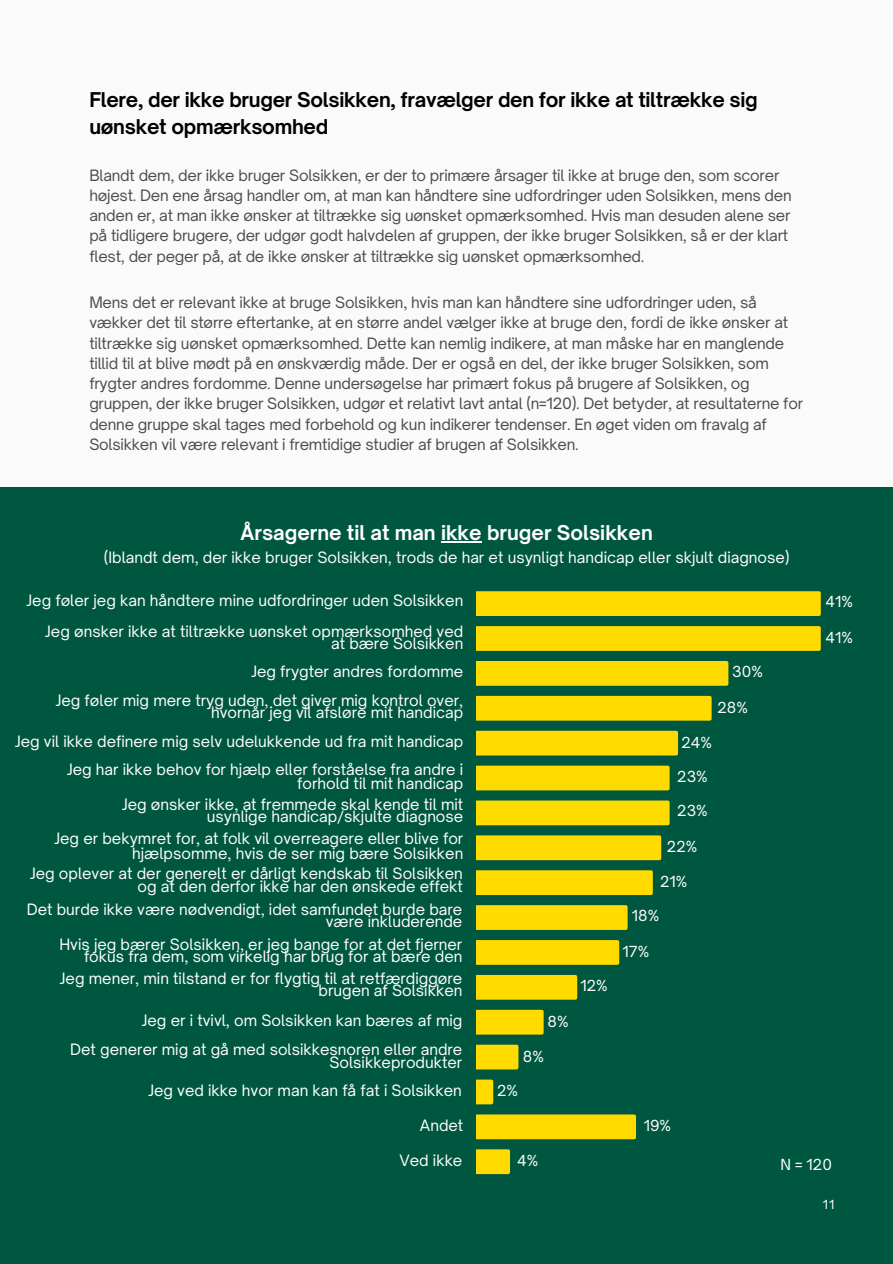
<style>
.page{position:relative;width:893px;height:1264px;background:#fff}
.page>*{position:absolute;margin:0;border:0;box-sizing:border-box;transform-origin:0 0}
.t1{font:700 19.5px/27px "Open Sauce One";letter-spacing:-.015em;color:#000}
.t2{font:700 19.5px "Open Sauce One";color:#fff}
.t3{font:15px/28.5px "Open Sauce One";color:#fff;text-align:right}
.t4{font:15px/20.2px "Open Sauce One";letter-spacing:-.015em;color:#000}
.t5{font:14.55px "Open Sauce One";color:#fff}
.t6{font:12px "Open Sauce One";color:#fff}
</style>
<div class="page">
<div style="left:0;top:0;width:892px;height:1263px;background:#fafafa"></div>
<div style="left:0;top:488px;width:892px;height:775px;background:#005740"></div>
<div style="left:476px;top:591px;width:344px;height:25px;background:#ffdb00"></div>
<svg style="left:476px;top:626px;width:344px;height:25px;background:#fcd900"></svg>
<div style="left:476px;top:661px;width:252px;height:24px;background:#ffdb00"></div>
<div style="left:476px;top:696px;width:235px;height:24px;background:#ffdb00"></div>
<div style="left:476px;top:730px;width:202px;height:25px;background:#ffdb00"></div>
<div style="left:476px;top:765px;width:193px;height:25px;background:#ffdb00"></div>
<div style="left:476px;top:800px;width:193px;height:25px;background:#ffdb00"></div>
<div style="left:476px;top:835px;width:185px;height:25px;background:#ffdb00"></div>
<div style="left:476px;top:870px;width:176px;height:25px;background:#ffdb00"></div>
<div style="left:476px;top:905px;width:151px;height:24px;background:#ffdb00"></div>
<div style="left:476px;top:940px;width:143px;height:24px;background:#ffdb00"></div>
<div style="left:476px;top:974px;width:101px;height:25px;background:#ffdb00"></div>
<div style="left:476px;top:1009px;width:67px;height:25px;background:#ffdb00"></div>
<svg style="left:476px;top:1044px;width:42px;height:25px"></svg>
<svg style="left:476px;top:1079px;width:17px;height:25px"></svg>
<div style="left:476px;top:1114px;width:160px;height:25px;background:#ffdb00"></div>
<svg style="left:476px;top:1149px;width:34px;height:25px"></svg>
<hr style="left:441px;top:541px;width:40px;height:1px;background:#fff">
<h1 class="t1" style="left:89px;top:86px;width:669px">Flere, der ikke bruger Solsikken, fravælger den for ikke at tiltrække sig uønsket opmærksomhed</h1>
<p class="t4" style="left:89px;top:165px;width:703px">Blandt dem, der ikke bruger Solsikken, er der to primære årsager til ikke at bruge den, som scorer højest. Den ene årsag handler om, at man kan håndtere sine udfordringer uden Solsikken, mens den anden er, at man ikke ønsker at tiltrække sig uønsket opmærksomhed. Hvis man desuden alene ser på tidligere brugere, der udgør godt halvdelen af gruppen, der ikke bruger Solsikken, så er der klart flest, der peger på, at de ikke ønsker at tiltrække sig uønsket opmærksomhed.</p>
<p class="t4" style="left:89px;top:292px;width:715px">Mens det er relevant ikke at bruge Solsikken, hvis man kan håndtere sine udfordringer uden, så vækker det til større eftertanke, at en større andel vælger ikke at bruge den, fordi de ikke ønsker at tiltrække sig uønsket opmærksomhed. Dette kan nemlig indikere, at man måske har en manglende tillid til at blive mødt på en ønskværdig måde. Der er også en del, der ikke bruger Solsikken, som frygter andres fordomme. Denne undersøgelse har primært fokus på brugere af Solsikken, og gruppen, der ikke bruger Solsikken, udgør et relativt lavt antal (n=120). Det betyder, at resultaterne for denne gruppe skal tages med forbehold og kun indikerer tendenser. En øget viden om fravalg af Solsikken vil være relevant i fremtidige studier af brugen af Solsikken.</p>
<h1 class="t2" style="left:240px;top:520px;width:414px">Årsagerne til at man ikke bruger Solsikken</h1>
<p class="t3" style="left:104px;top:543px;width:687px">(Iblandt dem, der ikke bruger Solsikken, trods de har et usynligt handicap eller skjult diagnose)</p>
<p class="t3" style="left:26px;top:585px;width:438px;line-height:30.5px">Jeg føler jeg kan håndtere mine udfordringer uden Solsikken<br>Jeg ønsker ikke at tiltrække uønsket opmærksomhed ved</p>
<p class="t3" style="left:56px;top:629px;width:409px">at bære Solsikken<br>Jeg frygter andres fordomme<br>Jeg føler mig mere tryg uden, det giver mig kontrol over,</p>
<p class="t3" style="left:15px;top:698px;width:450px;line-height:28px">hvornår jeg vil afsløre mit handicap<br>Jeg vil ikke definere mig selv udelukkende ud fra mit handicap<br>Jeg har ikke behov for hjælp eller forståelse fra andre i</p>
<p class="t3" style="left:122px;top:773px;width:343px;line-height:20.5px">forhold til mit handicap<br>Jeg ønsker ikke, at fremmede skal kende til mit</p>
<p class="t3" style="left:54px;top:805px;width:410px;line-height:21.9px">usynlige handicap/skjulte diagnose<br>Jeg er bekymret for, at folk vil overreagere eller blive for</p>
<p class="t3" style="left:30px;top:842px;width:435px;line-height:20.5px">hjælpsomme, hvis de ser mig bære Solsikken<br>Jeg oplever at der generelt er dårligt kendskab til Solsikken</p>
<p class="t3" style="left:27px;top:874px;width:437px;line-height:23px">og at den derfor ikke har den ønskede effekt<br>Det burde ikke være nødvendigt, idet samfundet burde bare</p>
<p class="t3" style="left:326px;top:907px;width:138px">være inkluderende</p>
<p class="t3" style="left:59px;top:938px;width:404px;line-height:12.3px">Hvis jeg bærer Solsikken, er jeg bange for at det fjerner fokus fra dem, som virkelig har brug for at bære den</p>
<p class="t3" style="left:60px;top:972px;width:404px;line-height:12.3px">Jeg mener, min tilstand er for flygtig til at retfærdiggøre brugen af Solsikken</p>
<p class="t3" style="left:70px;top:1005px;width:394px;line-height:29.2px">Jeg er i tvivl, om Solsikken kan bæres af mig<br>Det generer mig at gå med solsikkesnoren eller andre</p>
<p class="t3" style="left:329px;top:1047px;width:134px">Solsikkeprodukter</p>
<p class="t5" style="left:523px;top:1047px;width:23px">8%</p>
<p class="t3" style="left:148px;top:1075px;width:315px">Jeg ved ikke hvor man kan få fat i Solsikken</p>
<p class="t5" style="left:497px;top:1081px;width:22px">2%</p>
<p class="t5" style="left:547px;top:1012px;width:23px">8%</p>
<p class="t5" style="left:580px;top:976px;width:29px">12%</p>
<p class="t5" style="left:732px;top:663px;width:32px">30%</p>
<p class="t5" style="left:717px;top:698px;width:32px">28%</p>
<p class="t5" style="left:681px;top:733px;width:32px">24%</p>
<p class="t5" style="left:677px;top:767px;width:32px">23%</p>
<p class="t5" style="left:677px;top:802px;width:32px">23%</p>
<p class="t5" style="left:667px;top:837px;width:32px">22%</p>
<p class="t5" style="left:660px;top:872px;width:29px">21%</p>
<p class="t5" style="left:632px;top:906px;width:29px">18%</p>
<p class="t5" style="left:622px;top:942px;width:28px">17%</p>
<p class="t5" style="left:825px;top:592px;width:29px">41%</p>
<p class="t5" style="left:825px;top:628px;width:29px">41%</p>
<p class="t3" style="left:420px;top:1110px;width:45px">Andet</p>
<p class="t3" style="left:399px;top:1145px;width:64px">Ved ikke</p>
<p class="t5" style="left:643px;top:1116px;width:29px">19%</p>
<p class="t5" style="left:517px;top:1151px;width:23px">4%</p>
<p class="t5" style="left:780px;top:1155px;width:53px">N = 120</p>
<p class="t6" style="left:822px;top:1197px;width:13px">11</p>
</div>
